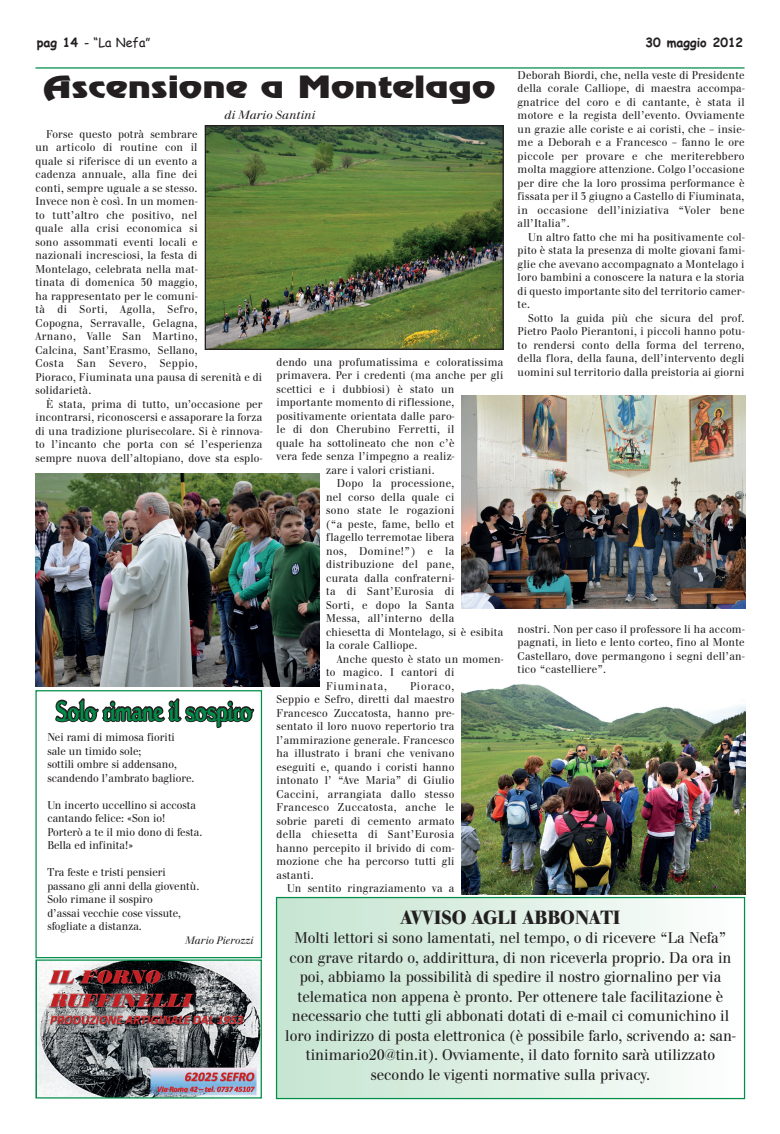
<style>
.page{position:relative;width:780px;height:1134px;background:#fff}
.page>*{position:absolute;margin:0;border:0;box-sizing:border-box;transform-origin:0 0}
.t1{font:28.75px "Roman Scr Joi D";color:#008d48;scale:.8 1}
.t2{font:27.5px "Revue";color:#231f20;scale:1.37 1}
.t3{font:700 20px "Walbaum Buc T";color:#231f20;scale:.93 1}
.t4{font:16.25px/19.5px "Walbaum Buc T";color:#231f20;text-align:center;scale:.93 1}
.t5{font:12.5px "Comic Sans MS";color:#231f20}
.t6{font:italic 12.5px "Walbaum Buc T";color:#231f20}
.t7{font:700 12.5px "Comic Sans MS";color:#231f20}
.t8{font:11.88px/13.5px "Walbaum Buc T";letter-spacing:.02em;color:#231f20;text-align:justify;scale:.93 1}
.t9{font:11.88px/13.5px "Walbaum Buc T";color:#231f20;scale:.93 1}
.t10{font:11.88px "Walbaum Buc T";letter-spacing:.04em;color:#231f20;scale:.93 1}
.t11{font:11.88px "Walbaum Buc T";letter-spacing:.07em;color:#231f20;scale:.93 1}
.t12{font:italic 11.25px "Walbaum Buc T";color:#231f20;scale:.93 1}
.s1{font-weight:700}
</style>
<div class="page">
<hr style="left:35px;top:67px;width:709px;height:2px;background:#008d48">
<img style="left:37px;top:961px;width:223px;height:135px">
<div style="left:35px;top:959px;width:227px;height:139px;border:1px solid #008d48"></div>
<svg style="left:55px;top:698px;width:200px;height:31px"></svg>
<div style="left:35px;top:690px;width:227px;height:268px;border:1px solid #008d48"></div>
<div style="left:276px;top:897px;width:468px;height:201px;background:linear-gradient(to right,#c5e4d0,#fdfefd)"></div>
<div style="left:276px;top:897px;width:469px;height:202px;border:1px solid #008d48"></div>
<img style="left:35px;top:474px;width:284px;height:213px">
<img style="left:207px;top:127px;width:295px;height:221px">
<div style="left:205px;top:125px;width:299px;height:225px;border:1px solid #231f20"></div>
<img style="left:461px;top:396px;width:284px;height:213px">
<img style="left:461px;top:684px;width:284px;height:210px">
<p class="t5" style="left:37px;top:33px;width:115px"><span class="s1">pag 14</span> - “La Nefa”</p>
<p class="t7" style="left:645px;top:33px;width:99px">30 maggio 2012</p>
<h2 class="t2" style="left:43px;top:68px;width:331px">Ascensione a Montelago</h2>
<p class="t6" style="left:224px;top:108px;width:93px">di Mario Santini</p>
<p class="t8" style="left:517px;top:69px;width:245px">Deborah Biordi, che, nella veste di Presidente della corale Calliope, di maestra accompa&shy;gnatrice del coro e di cantante, è stata il motore e la regista dell’evento. Ovviamente un grazie alle coriste e ai coristi, che – insie&shy;me a Deborah e a Francesco – fanno le ore piccole per provare e che meriterebbero molta maggiore attenzione. Colgo l’occasione per dire che la loro prossima performance è fissata per il 3 giugno a Castello di Fiuminata, in occasione dell’iniziativa “Voler bene all’Italia”.</p>
<p class="t8" style="left:517px;top:231px;width:245px;text-indent:11px">Un altro fatto che mi ha positivamente col&shy;pito è stata la presenza di molte giovani fami&shy;glie che avevano accompagnato a Montelago i loro bambini a conoscere la natura e la storia di questo importante sito del territorio camer&shy;te.</p>
<p class="t8" style="left:517px;top:312px;width:245px;text-indent:11px">Sotto la guida più che sicura del prof.<br>Pietro Paolo Pierantoni, i piccoli hanno potu&shy;to rendersi conto della forma del terreno, della flora, della fauna, dell’intervento degli uomini sul territorio dalla preistoria ai giorni</p>
<p class="t8" style="left:35px;top:128px;width:245px;text-align:left;text-indent:11px">Forse questo potrà sembrare<br>un articolo di routine con il<br>quale si riferisce di un evento a<br>cadenza annuale, alla fine dei<br>conti, sempre uguale a se stesso.<br>Invece non è così. In un momen-<br>to tutt’altro che positivo, nel<br>quale alla crisi economica si<br>sono assommati eventi locali e<br>nazionali incresciosi, la festa di<br>Montelago, celebrata nella mat-<br>tinata di domenica 30 maggio,<br>ha rappresentato per le comuni-<br>tà di Sorti, Agolla, Sefro,<br>Copogna, Serravalle, Gelagna,<br>Arnano, Valle San Martino,<br>Calcina, Sant’Erasmo, Sellano,<br>Costa San Severo, Seppio,<br>Pioraco, Fiuminata una pausa di serenità e di solidarietà.</p>
<p class="t8" style="left:35px;top:398px;width:245px;text-indent:11px">È stata, prima di tutto, un’occasione per incontrarsi, riconoscersi e assaporare la forza di una tradizione plurisecolare. Si è rinnova&shy;to l’incanto che porta con sé l’esperienza sempre nuova dell’altopiano, dove sta esplo-</p>
<p class="t8" style="left:276px;top:356px;width:245px">dendo una profumatissima e coloratissima</p>
<p class="t8" style="left:276px;top:369px;width:245px">primavera. Per i credenti (ma anche per gli</p>
<p class="t8" style="left:276px;top:383px;width:193px">scettici e i dubbiosi) è stato un</p>
<p class="t8" style="left:276px;top:396px;width:193px">importante momento di riflessione,</p>
<p class="t8" style="left:276px;top:410px;width:193px">positivamente orientata dalle paro-</p>
<p class="t8" style="left:276px;top:423px;width:193px">le di don Cherubino Ferretti, il</p>
<p class="t8" style="left:276px;top:437px;width:193px">quale ha sottolineato che non c’è</p>
<p class="t8" style="left:276px;top:450px;width:193px">vera fede senza l’impegno a realiz-</p>
<p class="t8" style="left:326px;top:464px;width:118px">zare i valori cristiani.</p>
<p class="t8" style="left:337px;top:477px;width:128px">Dopo la processione,</p>
<p class="t8" style="left:326px;top:491px;width:139px">nel corso della quale ci</p>
<p class="t8" style="left:326px;top:504px;width:139px">sono state le rogazioni</p>
<p class="t8" style="left:326px;top:518px;width:139px">(“a peste, fame, bello et</p>
<p class="t8" style="left:326px;top:531px;width:139px">flagello terremotae libera</p>
<p class="t10" style="left:326px;top:544px;width:139px">nos, Domine!”) e la</p>
<p class="t8" style="left:326px;top:558px;width:139px">distribuzione del pane,</p>
<p class="t8" style="left:326px;top:572px;width:139px">curata dalla confraterni-</p>
<p class="t10" style="left:326px;top:585px;width:139px">ta di Sant’Eurosia di</p>
<p class="t8" style="left:326px;top:599px;width:139px">Sorti, e dopo la Santa</p>
<p class="t8" style="left:326px;top:612px;width:139px">Messa, all’interno della</p>
<p class="t8" style="left:326px;top:626px;width:192px">chiesetta di Montelago, si è esibita</p>
<p class="t8" style="left:326px;top:639px;width:100px">la corale Calliope.</p>
<p class="t8" style="left:337px;top:653px;width:181px">Anche questo è stato un momen-</p>
<p class="t8" style="left:326px;top:666px;width:139px">to magico. I cantori di</p>
<p class="t11" style="left:326px;top:679px;width:67px">Fiuminata,</p>
<p class="t8" style="left:517px;top:623px;width:245px">nostri. Non per caso il professore li ha accom&shy;pagnati, in lieto e lento corteo, fino al Monte Castellaro, dove permangono i segni dell’an&shy;tico “castelliere”.</p>
<p class="t8" style="left:276px;top:680px;width:193px;text-indent:134px">Pioraco, Seppio e Sefro, diretti dal maestro Francesco Zuccatosta, hanno pre&shy;sentato il loro nuovo repertorio tra l’ammirazione generale. Francesco ha illustrato i brani che venivano eseguiti e, quando i coristi hanno intonato l’ “Ave Maria” di Giulio Caccini, arrangiata dallo stesso Francesco Zuccatosta, anche le sobrie pareti di cemento armato della chiesetta di Sant’Eurosia hanno percepito il brivido di com&shy;mozione che ha percorso tutti gli astanti.</p>
<p class="t8" style="left:287px;top:882px;width:181px">Un sentito ringraziamento va a</p>
<h1 class="t1" style="left:56px;top:695px;width:247px">Solo rimane il sospiro</h1>
<p class="t9" style="left:47px;top:731px;width:160px">Nei rami di mimosa fioriti sale un timido sole;<br>sottili ombre si addensano, scandendo l’ambrato bagliore.</p>
<p class="t9" style="left:47px;top:799px;width:168px">Un incerto uccellino si accosta cantando felice: «Son io!<br>Porterò a te il mio dono di festa.<br>Bella ed infinita!»</p>
<p class="t9" style="left:47px;top:866px;width:165px">Tra feste e tristi pensieri passano gli anni della gioventù.<br>Solo rimane il sospiro<br>d’assai vecchie cose vissute, sfogliate a distanza.</p>
<p class="t12" style="left:185px;top:934px;width:75px">Mario Pierozzi</p>
<h3 class="t3" style="left:400px;top:906px;width:238px">AVVISO AGLI ABBONATI</h3>
<p class="t4" style="left:285px;top:929px;width:486px">Molti lettori si sono lamentati, nel tempo, o di ricevere “La Nefa” con grave ritardo o, addirittura, di non riceverla proprio. Da ora in poi, abbiamo la possibilità di spedire il nostro giornalino per via telematica non appena è pronto. Per ottenere tale facilitazione è necessario che tutti gli abbonati dotati di e-mail ci comunichino il loro indirizzo di posta elettronica (è possibile farlo, scrivendo a: san&shy;tinimario20@tin.it). Ovviamente, il dato fornito sarà utilizzato secondo le vigenti normative sulla privacy.</p>
</div>
